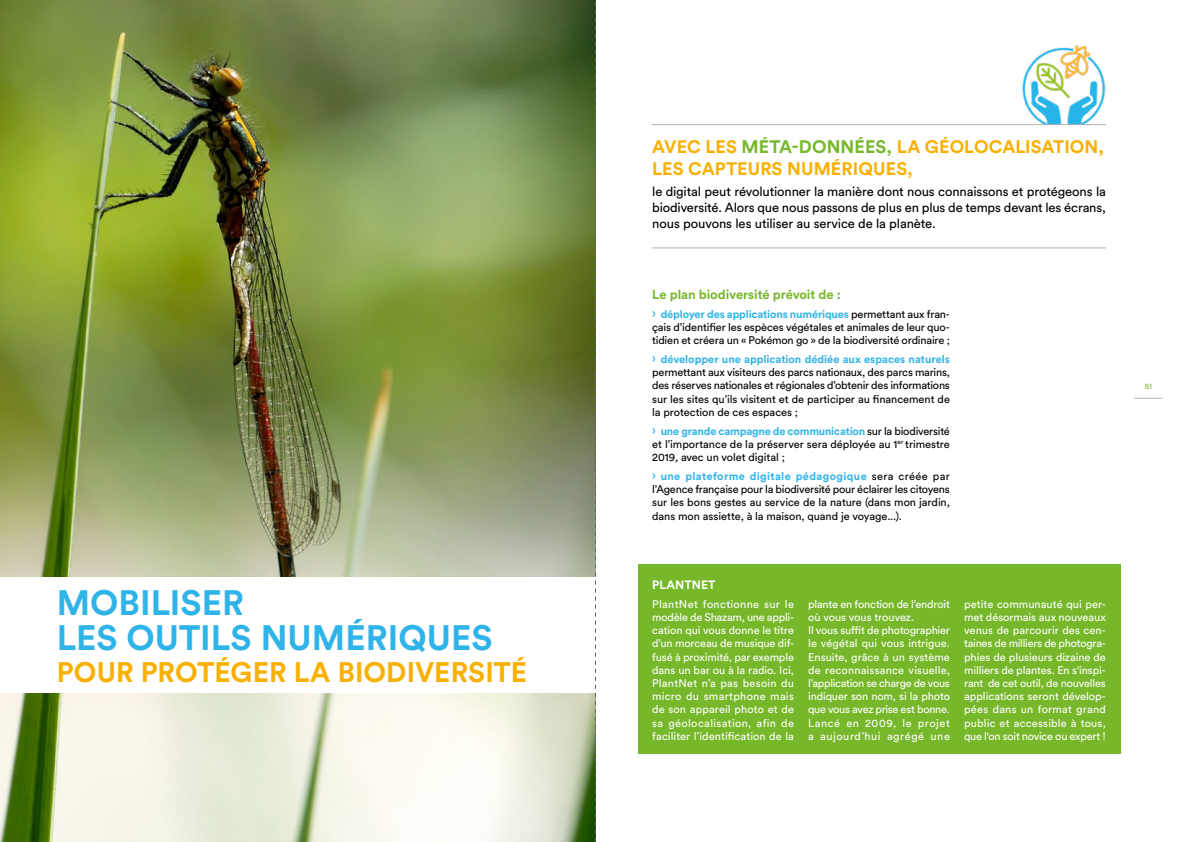
<style>
.page{position:relative;width:1191px;height:842px;background:#fff}
.page>*{position:absolute;margin:0;border:0;box-sizing:border-box;transform-origin:0 0}
.t1{font:700 35px/35px "Circular Std";color:#2fb4e9}
.t2{font:700 28px "Circular Std";letter-spacing:.005em;color:#f9b000}
.t3{font:700 18px/21.6px "Circular Std";letter-spacing:.005em;color:#f9b000}
.t4{font:13px/15.6px "Circular Std";letter-spacing:-.01em;color:#000;text-align:justify}
.t5{font:700 13px "Circular Std";letter-spacing:-.01em;color:#76b82a}
.t6{font:700 12px "Circular Std";letter-spacing:.005em;color:#fff}
.t7{font:11px/13.2px "Circular Std";color:#fff;text-align:justify}
.t8{font:11px/13.2px "Circular Std";letter-spacing:-.005em;color:#000;text-align:justify}
.t9{font:8px "Circular Std";color:#76b82a}
.s1{color:#76b82a}
.s2{font-size:14px;color:#2fb4e9}
.s3{font-weight:700;color:#2fb4e9}
</style>
<div class="page">
<img style="left:0;top:0;width:595px;height:842px">
<div style="left:0;top:578px;width:595px;height:115px;background:#fff"></div>
<img style="left:1022px;top:45px;width:84px;height:79px">
<hr style="left:652px;top:124px;width:454px;height:1px;background:#b3b2b2">
<hr style="left:652px;top:247px;width:454px;height:1px;background:#b3b2b2">
<div style="left:638px;top:565px;width:482px;height:189px;background:#76b82a"></div>
<svg style="left:1134px;top:398px;width:28px;height:1px"></svg>
<svg style="left:595px;top:0;width:1px;height:842px"></svg>
<h1 class="t1" style="left:57px;top:584px;width:437px">MOBILISER<br>LES OUTILS NUMÉRIQUES</h1>
<h2 class="t2" style="left:57px;top:654px;width:472px">POUR PROTÉGER LA BIODIVERSITÉ</h2>
<h3 class="t3" style="left:652px;top:136px;width:453px">AVEC LES <span class="s1">MÉTA-DONNÉES,</span> LA GÉOLOCALISATION,<br>LES CAPTEURS NUMÉRIQUES,</h3>
<p class="t4" style="left:652px;top:184px;width:455px">le digital peut révolutionner la manière dont nous connaissons et protégeons la biodiversité. Alors que nous passons de plus en plus de temps devant les écrans, nous pouvons les utiliser au service de la planète.</p>
<p class="t5" style="left:652px;top:286px;width:190px">Le plan biodiversité prévoit de :</p>
<p class="t8" style="left:652px;top:307px;width:299px"><span class="s2">›</span> <span class="s3">déployer des applications numériques</span> permettant aux fran&shy;çais d’identifier les espèces végétales et animales de leur quo&shy;tidien et créera un « Pokémon go » de la biodiversité ordinaire ;</p>
<p class="t8" style="left:652px;top:352px;width:299px"><span class="s2">›</span> <span class="s3">développer une application dédiée aux espaces naturels </span>permettant aux visiteurs des parcs nationaux, des parcs marins, des réserves nationales et régionales d’obtenir des informations sur les sites qu’ils visitent et de participer au financement de la protection de ces espaces ;</p>
<p class="t8" style="left:652px;top:424px;width:299px"><span class="s2">›</span> <span class="s3">une grande campagne de communication</span> sur la biodiversité et l’importance de la préserver sera déployée au 1<sup>er</sup> trimestre 2019, avec un volet digital ;</p>
<p class="t8" style="left:652px;top:469px;width:299px"><span class="s2">›</span> <span class="s3">une plateforme digitale pédagogique</span> sera créée par l’Agence française pour la biodiversité pour éclairer les citoyens sur les bons gestes au service de la nature (dans mon jardin, dans mon assiette, à la maison, quand je voyage...).</p>
<p class="t6" style="left:652px;top:577px;width:65px">PLANTNET</p>
<p class="t7" style="left:652px;top:597px;width:143px">PlantNet fonctionne sur le modèle de Shazam, une appli&shy;cation qui vous donne le titre d’un morceau de musique dif&shy;fusé à proximité, par exemple dans un bar ou à la radio. Ici, PlantNet n’a pas besoin du micro du smartphone mais de son appareil photo et de sa géolocalisation, afin de faciliter l’identification de la</p>
<p class="t7" style="left:808px;top:597px;width:143px;text-align:left">plante en fonction de l’endroit où vous vous trouvez.<br>Il vous suffit de photographier le végétal qui vous intrigue.<br>Ensuite, grâce à un système de reconnaissance visuelle, l’application se charge de vous indiquer son nom, si la photo que vous avez prise est bonne.<br>Lancé en 2009, le projet a aujourd’hui agrégé une</p>
<p class="t7" style="left:964px;top:597px;width:143px">petite communauté qui per&shy;met désormais aux nouveaux venus de parcourir des cen&shy;taines de milliers de photogra&shy;phies de plusieurs dizaine de milliers de plantes. En s'inspi&shy;rant de cet outil, de nouvelles applications seront dévelop&shy;pées dans un format grand public et accessible à tous, que l'on soit novice ou expert !</p>
<p class="t9" style="left:1144px;top:381px;width:9px">51</p>
</div>
